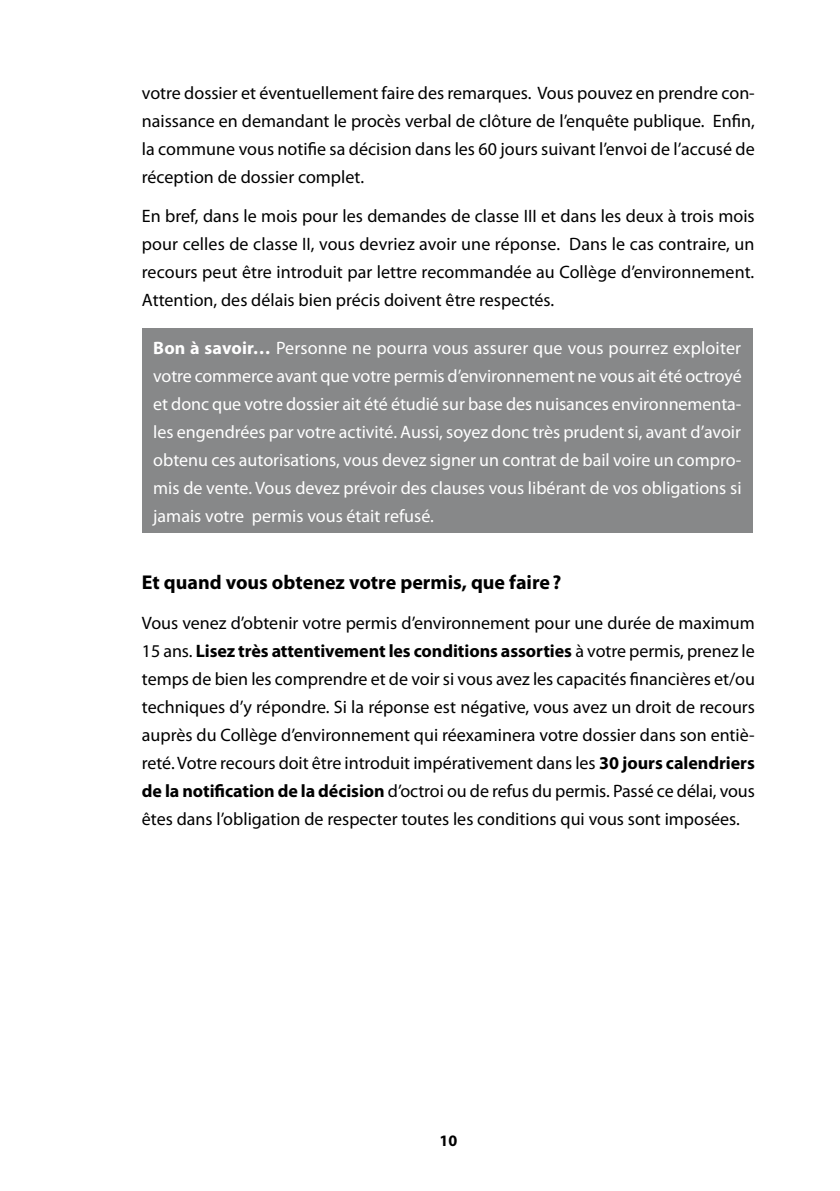
<style>
.page{position:relative;width:840px;height:1191px;background:#fff}
.page>*{position:absolute;margin:0;border:0;box-sizing:border-box;transform-origin:0 0}
.t1{font:700 20px "Myriad Pro";color:#000}
.t2{font:18px/28px "Myriad Pro";color:#000;text-align:justify}
.t3{font:18px/28px "Myriad Pro";color:#fff;text-align:justify}
.t4{font:700 16px "Myriad Pro";color:#000}
.s1{font-weight:700}
</style>
<div class="page">
<div style="left:142px;top:329px;width:610px;height:204px;background:#878889"></div>
<p class="t2" style="left:142px;top:78px;width:614px">votre dossier et éventuellement faire des remarques. Vous pouvez en prendre con&shy;naissance en demandant le procès verbal de clôture de l’enquête publique. Enfin, la commune vous notifie sa décision dans les 60 jours suivant l’envoi de l’accusé de réception de dossier complet.</p>
<p class="t2" style="left:142px;top:202px;width:614px">En bref, dans le mois pour les demandes de classe III et dans les deux à trois mois pour celles de classe II, vous devriez avoir une réponse. Dans le cas contraire, un recours peut être introduit par lettre recommandée au Collège d’environnement.<br>Attention, des délais bien précis doivent être respectés.</p>
<p class="t3" style="left:153px;top:333px;width:589px"><span class="s1">Bon à savoir…</span> Personne ne pourra vous assurer que vous pourrez exploiter votre commerce avant que votre permis d’environnement ne vous ait été octroyé et donc que votre dossier ait été étudié sur base des nuisances environnementa&shy;les engendrées par votre activité. Aussi, soyez donc très prudent si, avant d’avoir obtenu ces autorisations, vous devez signer un contrat de bail voire un compro&shy;mis de vente. Vous devez prévoir des clauses vous libérant de vos obligations si jamais votre permis vous était refusé.</p>
<p class="t1" style="left:142px;top:569px;width:421px">Et quand vous obtenez votre permis, que faire?</p>
<p class="t2" style="left:142px;top:608px;width:614px">Vous venez d’obtenir votre permis d’environnement pour une durée de maximum 15 ans. <span class="s1">Lisez très attentivement les conditions assorties</span> à votre permis, prenez le temps de bien les comprendre et de voir si vous avez les capacités financières et/ou techniques d’y répondre. Si la réponse est négative, vous avez un droit de recours auprès du Collège d’environnement qui réexaminera votre dossier dans son entiè&shy;reté. Votre recours doit être introduit impérativement dans les <span class="s1">30 jours calendriers de la notification de la décision</span> d’octroi ou de refus du permis. Passé ce délai, vous êtes dans l’obligation de respecter toutes les conditions qui vous sont imposées.</p>
<p class="t4" style="left:439px;top:1130px;width:19px">10</p>
</div>
